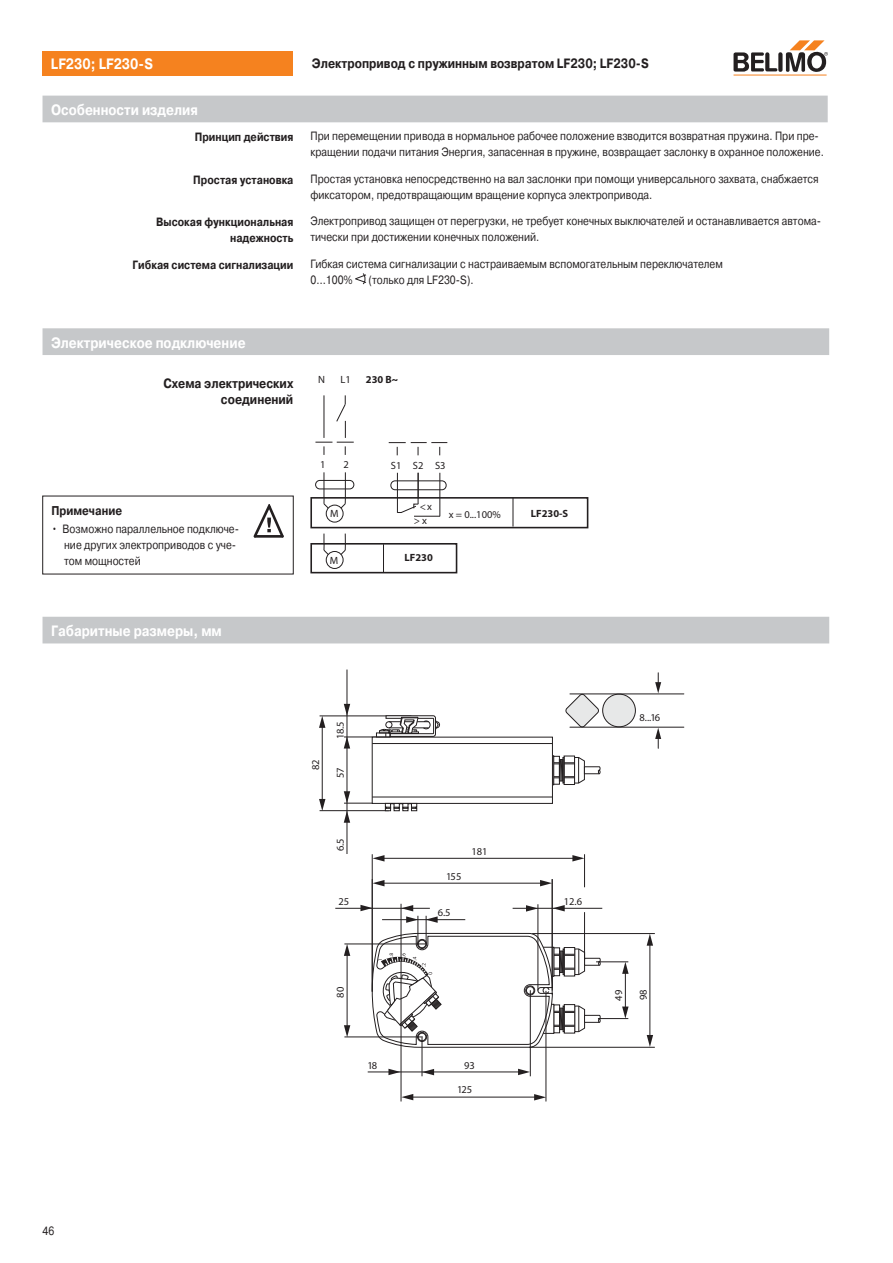
<style>
.page{position:relative;width:893px;height:1263px;background:#fff}
.page>*{position:absolute;margin:0;border:0;box-sizing:border-box;transform-origin:0 0}
.t1{font:700 15px "Pragmatica C";color:#fff;scale:.85 1}
.t2{font:700 13.5px/16.2px "Pragmatica C";color:#231f20;text-align:right;scale:.85 1}
.t3{font:700 12.75px "Pragmatica C";color:#231f20;scale:.85 1}
.t4{font:12px/16.2px "Pragmatica C";color:#231f20;scale:.85 1}
.t5{font:700 12px/16.2px "Pragmatica C";color:#231f20;text-align:right;scale:.85 1}
.t6{font:10.5px "Myriad Pro";color:#231f20}
.t7{font:700 10.5px "Myriad Pro";color:#231f20}
</style>
<div class="page">
<div style="left:43px;top:96px;width:785px;height:26px;background:#c6c8ca"></div>
<svg style="left:355px;top:273px;width:11px;height:11px"></svg>
<div style="left:43px;top:328px;width:786px;height:27px;background:#c6c8ca"></div>
<div style="left:43px;top:617px;width:786px;height:26px;background:#c6c8ca"></div>
<hr style="left:513px;top:908px;width:89px;height:1px;background:#231f20">
<hr style="left:378px;top:858px;width:201px;height:1px;background:#231f20">
<svg style="left:572px;top:855px;width:12px;height:6px"></svg>
<svg style="left:373px;top:855px;width:11px;height:6px"></svg>
<hr style="left:372px;top:854px;width:1px;height:138px;background:#231f20">
<hr style="left:584px;top:854px;width:1px;height:33px;background:#231f20">
<hr style="left:650px;top:939px;width:1px;height:102px;background:#231f20">
<svg style="left:647px;top:934px;width:6px;height:12px"></svg>
<svg style="left:647px;top:1035px;width:6px;height:12px"></svg>
<hr style="left:347px;top:950px;width:1px;height:81px;background:#231f20">
<svg style="left:344px;top:945px;width:6px;height:11px"></svg>
<svg style="left:344px;top:1025px;width:6px;height:12px"></svg>
<hr style="left:529px;top:1047px;width:126px;height:1px;background:#231f20">
<hr style="left:532px;top:933px;width:123px;height:1px;background:#231f20">
<hr style="left:538px;top:904px;width:1px;height:86px;background:#231f20">
<hr style="left:368px;top:1072px;width:154px;height:1px;background:#231f20">
<svg style="left:518px;top:1069px;width:12px;height:6px"></svg>
<svg style="left:388px;top:1069px;width:12px;height:6px"></svg>
<svg style="left:423px;top:1069px;width:11px;height:6px"></svg>
<hr style="left:530px;top:990px;width:1px;height:86px;background:#231f20">
<hr style="left:422px;top:1037px;width:1px;height:39px;background:#231f20">
<hr style="left:344px;top:944px;width:82px;height:1px;background:#231f20">
<hr style="left:344px;top:1037px;width:79px;height:1px;background:#231f20">
<hr style="left:322px;top:722px;width:1px;height:83px;background:#231f20">
<svg style="left:319px;top:716px;width:6px;height:12px"></svg>
<svg style="left:319px;top:799px;width:6px;height:12px"></svg>
<hr style="left:347px;top:669px;width:1px;height:185px;background:#231f20">
<svg style="left:344px;top:736px;width:6px;height:12px"></svg>
<svg style="left:344px;top:811px;width:6px;height:12px"></svg>
<svg style="left:344px;top:791px;width:6px;height:12px"></svg>
<svg style="left:344px;top:704px;width:6px;height:12px"></svg>
<hr style="left:320px;top:716px;width:91px;height:1px;background:#231f20">
<hr style="left:344px;top:737px;width:57px;height:1px;background:#231f20">
<hr style="left:320px;top:810px;width:69px;height:1px;background:#231f20">
<hr style="left:344px;top:803px;width:57px;height:1px;background:#231f20">
<hr style="left:625px;top:968px;width:1px;height:43px;background:#231f20">
<svg style="left:622px;top:962px;width:7px;height:12px"></svg>
<svg style="left:622px;top:1006px;width:7px;height:12px"></svg>
<hr style="left:596px;top:961px;width:32px;height:1px;background:#231f20">
<hr style="left:598px;top:1018px;width:30px;height:1px;background:#231f20">
<hr style="left:378px;top:883px;width:168px;height:1px;background:#231f20">
<svg style="left:540px;top:880px;width:12px;height:6px"></svg>
<svg style="left:373px;top:880px;width:11px;height:6px"></svg>
<hr style="left:552px;top:879px;width:1px;height:116px;background:#231f20">
<hr style="left:407px;top:1097px;width:135px;height:1px;background:#231f20">
<svg style="left:534px;top:1094px;width:12px;height:6px"></svg>
<svg style="left:402px;top:1094px;width:11px;height:6px"></svg>
<hr style="left:401px;top:904px;width:1px;height:197px;background:#231f20">
<hr style="left:546px;top:991px;width:1px;height:110px;background:#231f20">
<div style="left:564px;top:756px;width:11px;height:29px;border:1px solid #231f20"></div>
<div style="left:553px;top:756px;width:7px;height:28px;border:1px solid #231f20"></div>
<div style="left:541px;top:755px;width:13px;height:30px;border:1px solid #231f20"></div>
<svg style="left:554px;top:757px;width:47px;height:27px"></svg>
<div style="left:372px;top:737px;width:180px;height:66px;background:#fff"></div>
<div style="left:372px;top:737px;width:181px;height:67px;border:1px solid #231f20"></div>
<svg style="left:385px;top:803px;width:32px;height:8px"></svg>
<svg style="left:376px;top:715px;width:64px;height:22px"></svg>
<hr style="left:372px;top:743px;width:180px;height:1px;background:#231f20">
<hr style="left:372px;top:797px;width:180px;height:1px;background:#231f20">
<div style="left:603px;top:694px;width:32px;height:33px;background:#e7e8e8;border-radius:50%"></div>
<div style="left:602px;top:694px;width:34px;height:33px;border:1px solid #231f20;border-radius:50%"></div>
<svg style="left:565px;top:693px;width:34px;height:35px"></svg>
<svg style="left:655px;top:728px;width:6px;height:20px"></svg>
<svg style="left:655px;top:673px;width:6px;height:20px"></svg>
<hr style="left:570px;top:694px;width:114px;height:1px;background:#231f20">
<hr style="left:570px;top:727px;width:114px;height:1px;background:#231f20">
<svg style="left:360px;top:905px;width:241px;height:143px"></svg>
<hr style="left:335px;top:908px;width:95px;height:1px;background:#231f20">
<svg style="left:254px;top:505px;width:30px;height:32px"></svg>
<div style="left:310px;top:497px;width:278px;height:31px;border:2px solid #231f20"></div>
<div style="left:315px;top:480px;width:39px;height:9px;border:1px solid #231f20;border-radius:4px"></div>
<svg style="left:315px;top:395px;width:39px;height:60px"></svg>
<hr style="left:397px;top:473px;width:1px;height:40px;background:#231f20">
<hr style="left:440px;top:473px;width:1px;height:43px;background:#231f20">
<div style="left:391px;top:481px;width:55px;height:9px;border:1px solid #231f20;border-radius:4px"></div>
<div style="left:326px;top:505px;width:17px;height:17px;border:1px solid #231f20;border-radius:50%"></div>
<hr style="left:324px;top:395px;width:1px;height:43px;background:#231f20">
<div style="left:310px;top:543px;width:147px;height:30px;border:2px solid #231f20"></div>
<svg style="left:323px;top:472px;width:6px;height:37px"></svg>
<svg style="left:340px;top:472px;width:6px;height:37px"></svg>
<div style="left:326px;top:551px;width:17px;height:18px;border:1px solid #231f20;border-radius:50%"></div>
<svg style="left:323px;top:534px;width:6px;height:21px"></svg>
<svg style="left:340px;top:534px;width:6px;height:21px"></svg>
<svg style="left:383px;top:544px;width:1px;height:29px"></svg>
<svg style="left:389px;top:442px;width:58px;height:13px"></svg>
<svg style="left:513px;top:498px;width:1px;height:29px"></svg>
<hr style="left:418px;top:473px;width:1px;height:31px;background:#231f20">
<svg style="left:397px;top:504px;width:43px;height:13px"></svg>
<div style="left:42px;top:51px;width:251px;height:25px;background:#f5821f"></div>
<svg style="left:778px;top:52px;width:4px;height:20px"></svg>
<svg style="left:733px;top:52px;width:44px;height:20px"></svg>
<svg style="left:786px;top:40px;width:42px;height:32px"></svg>
<hr style="left:733px;top:75px;width:94px;height:1px;background:#f5821f">
<p class="t1" style="left:51px;top:59px;width:121px">LF230; LF230-S</p>
<p class="t2" style="left:312px;top:57px;width:398px">Электропривод с пружинным возвратом LF230; LF230-S</p>
<p class="t1" style="left:51px;top:104px;width:174px">Особенности изделия</p>
<p class="t5" style="left:195px;top:130px;width:118px">Принцип действия</p>
<p class="t4" style="left:310px;top:129px;width:606px">При перемещении привода в нормальное рабочее положение взводится возвратная пружина. При пре&shy;кращении подачи питания Энергия, запасенная в пружине, возвращает заслонку в охранное положение.</p>
<p class="t5" style="left:193px;top:173px;width:119px">Простая установка</p>
<p class="t4" style="left:310px;top:172px;width:599px">Простая установка непосредственно на вал заслонки при помощи универсального захвата, снабжается фиксатором, предотвращающим вращение корпуса электропривода.</p>
<p class="t5" style="left:156px;top:215px;width:163px">Высокая функциональная надежность</p>
<p class="t4" style="left:310px;top:214px;width:602px">Электропривод защищен от перегрузки, не требует конечных выключателей и останавливается автома&shy;тически при достижении конечных положений.</p>
<p class="t5" style="left:133px;top:258px;width:191px">Гибкая система сигнализации</p>
<p class="t4" style="left:310px;top:257px;width:487px">Гибкая система сигнализации с настраиваемым вспомогательным переключателем<br>0…100%</p>
<p class="t4" style="left:368px;top:273px;width:125px">(только для LF230-S).</p>
<p class="t1" style="left:51px;top:337px;width:230px">Электрическое подключение</p>
<p class="t2" style="left:163px;top:377px;width:154px">Схема электрических соединений</p>
<p class="t3" style="left:51px;top:505px;width:85px">Примечание</p>
<p class="t4" style="left:64px;top:522px;width:207px;text-indent:-13px">• Возможно параллельное подключе&shy;ние других электроприводов с уче&shy;том мощностей</p>
<p class="t1" style="left:51px;top:625px;width:203px">Габаритные размеры, мм</p>
<p class="t6" style="left:318px;top:374px;width:8px">N</p>
<p class="t6" style="left:340px;top:374px;width:12px">L1</p>
<p class="t7" style="left:366px;top:373px;width:34px">230 B~</p>
<p class="t6" style="left:320px;top:458px;width:7px">1</p>
<p class="t6" style="left:343px;top:458px;width:7px">2</p>
<p class="t6" style="left:391px;top:459px;width:56px">S1 S2 S3</p>
<p class="t6" style="left:420px;top:501px;width:14px">&lt;x</p>
<p class="t6" style="left:330px;top:507px;width:10px">M</p>
<p class="t6" style="left:330px;top:554px;width:10px">M</p>
<p class="t7" style="left:404px;top:551px;width:30px">LF230</p>
<p class="t6" style="left:414px;top:515px;width:15px">&gt; x</p>
<p class="t6" style="left:449px;top:508px;width:53px">x = 0...100%</p>
<p class="t7" style="left:531px;top:507px;width:39px">LF230-S</p>
<p class="t6" style="left:309px;top:770px;width:12px;rotate:-90deg">82</p>
<p class="t6" style="left:334px;top:739px;width:19px;rotate:-90deg">18.5</p>
<p class="t6" style="left:334px;top:778px;width:12px;rotate:-90deg">57</p>
<p class="t6" style="left:334px;top:851px;width:14px;rotate:-90deg">6.5</p>
<p class="t6" style="left:446px;top:870px;width:17px">155</p>
<p class="t6" style="left:471px;top:845px;width:18px">181</p>
<p class="t6" style="left:339px;top:895px;width:12px">25</p>
<p class="t6" style="left:564px;top:895px;width:20px">12.6</p>
<p class="t6" style="left:438px;top:907px;width:14px">6.5</p>
<p class="t6" style="left:639px;top:711px;width:22px">8...16</p>
<p class="t6" style="left:334px;top:998px;width:12px;rotate:-90deg">80</p>
<p class="t6" style="left:612px;top:1001px;width:12px;rotate:-90deg">49</p>
<p class="t6" style="left:637px;top:1000px;width:12px;rotate:-90deg">98</p>
<p class="t6" style="left:368px;top:1059px;width:11px">18</p>
<p class="t6" style="left:464px;top:1059px;width:12px">93</p>
<p class="t6" style="left:457px;top:1083px;width:17px">125</p>
<p class="t4" style="left:43px;top:1224px;width:15px">46</p>
</div>
